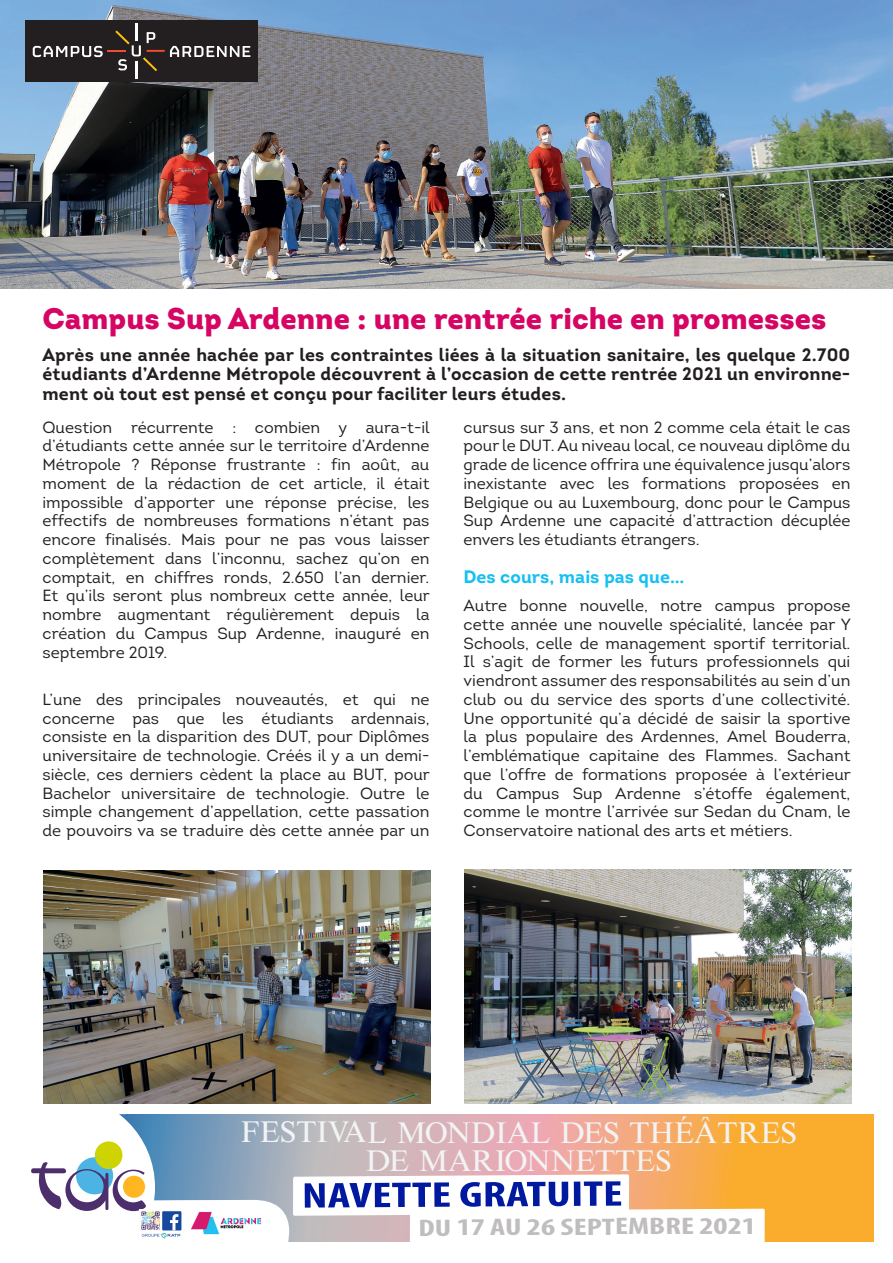
<style>
.page{position:relative;width:893px;height:1263px;background:#fff}
.page>*{position:absolute;margin:0;border:0;box-sizing:border-box;transform-origin:0 0}
.t1{font:700 condensed 36px "Myriad Pro";letter-spacing:-.005em;color:#00199f;scale:1.39 1}
.t2{font:900 30px "Intro";color:#d60564}
.t3{font:30px/28.5px "Sneakyfive";color:#f2f3f4;text-align:center}
.t4{font:700 condensed 24px "Myriad Pro";letter-spacing:-.005em;color:#bfbdbd;scale:1.39 1}
.t5{font:700 18px/19.5px "Intro";letter-spacing:.01em;color:#231f20;text-align:justify}
.t6{font:700 18px "Intro";letter-spacing:.005em;color:#15c0f2}
.t7{font:16.2px/18.8px "Intro";color:#231f20;text-align:justify}
</style>
<div class="page">
<img style="left:0;top:0;width:893px;height:289px">
<div style="left:127px;top:1114px;width:747px;height:128px;background:#faac2c"></div>
<svg style="left:31px;top:1114px;width:734px;height:128px;background:#dbcbc2"></svg>
<img style="left:140px;top:1210px;width:21px;height:21px">
<img style="left:188px;top:1209px;width:76px;height:27px">
<div style="left:26px;top:20px;width:232px;height:62px;background:#231f20"></div>
<svg style="left:33px;top:23px;width:217px;height:55px"></svg>
<img style="left:44px;top:870px;width:386px;height:233px">
<img style="left:464px;top:869px;width:387px;height:234px">
<p class="t2" style="left:43px;top:299px;width:785px">Campus Sup Ardenne : une rentrée riche en promesses</p>
<p class="t5" style="left:43px;top:345px;width:809px">Après une année hachée par les contraintes liées à la situation sanitaire, les quelque 2.700 étudiants d’Ardenne Métropole découvrent à l’occasion de cette rentrée 2021 un environne&shy;ment où tout est pensé et conçu pour faciliter leurs études.</p>
<p class="t7" style="left:43px;top:418px;width:389px">Question récurrente : combien y aura-t-il d’étudiants cette année sur le territoire d’Ardenne Métropole ? Réponse frustrante : fin août, au moment de la rédaction de cet article, il était impossible d’apporter une réponse précise, les effectifs de nombreuses formations n’étant pas encore finalisés. Mais pour ne pas vous laisser complètement dans l’inconnu, sachez qu’on en comptait, en chiffres ronds, 2.650 l’an dernier.<br>Et qu’ils seront plus nombreux cette année, leur nombre augmentant régulièrement depuis la création du Campus Sup Ardenne, inauguré en septembre 2019.</p>
<p class="t7" style="left:43px;top:690px;width:389px">L’une des principales nouveautés, et qui ne concerne pas que les étudiants ardennais, consiste en la disparition des DUT, pour Diplômes universitaire de technologie. Créés il y a un demi&shy;siècle, ces derniers cèdent la place au BUT, pour Bachelor universitaire de technologie. Outre le simple changement d’appellation, cette passation de pouvoirs va se traduire dès cette année par un</p>
<p class="t7" style="left:463px;top:418px;width:388px">cursus sur 3 ans, et non 2 comme cela était le cas pour le DUT. Au niveau local, ce nouveau diplôme du grade de licence offrira une équivalence jusqu’alors inexistante avec les formations proposées en Belgique ou au Luxembourg, donc pour le Campus Sup Ardenne une capacité d’attraction décuplée envers les étudiants étrangers.</p>
<p class="t6" style="left:463px;top:566px;width:222px">Des cours, mais pas que…</p>
<p class="t7" style="left:463px;top:596px;width:389px">Autre bonne nouvelle, notre campus propose cette année une nouvelle spécialité, lancée par Y Schools, celle de management sportif territorial.<br>Il s’agit de former les futurs professionnels qui viendront assumer des responsabilités au sein d’un club ou du service des sports d’une collectivité.<br>Une opportunité qu’a décidé de saisir la sportive la plus populaire des Ardennes, Amel Bouderra, l’emblématique capitaine des Flammes. Sachant que l’offre de formations proposée à l’extérieur du Campus Sup Ardenne s’étoffe également, comme le montre l’arrivée sur Sedan du Cnam, le Conservatoire national des arts et métiers.</p>
<p class="t3" style="left:241px;top:1119px;width:558px">FESTIVAL MONDIAL DES THÉÂTRES<br>DE MARIONNETTES</p>
<p class="t1" style="left:302px;top:1172px;width:232px">NAVETTE GRATUITE</p>
<p class="t4" style="left:418px;top:1211px;width:245px">DU 17 AU 26 SEPTEMBRE 2021</p>
</div>
